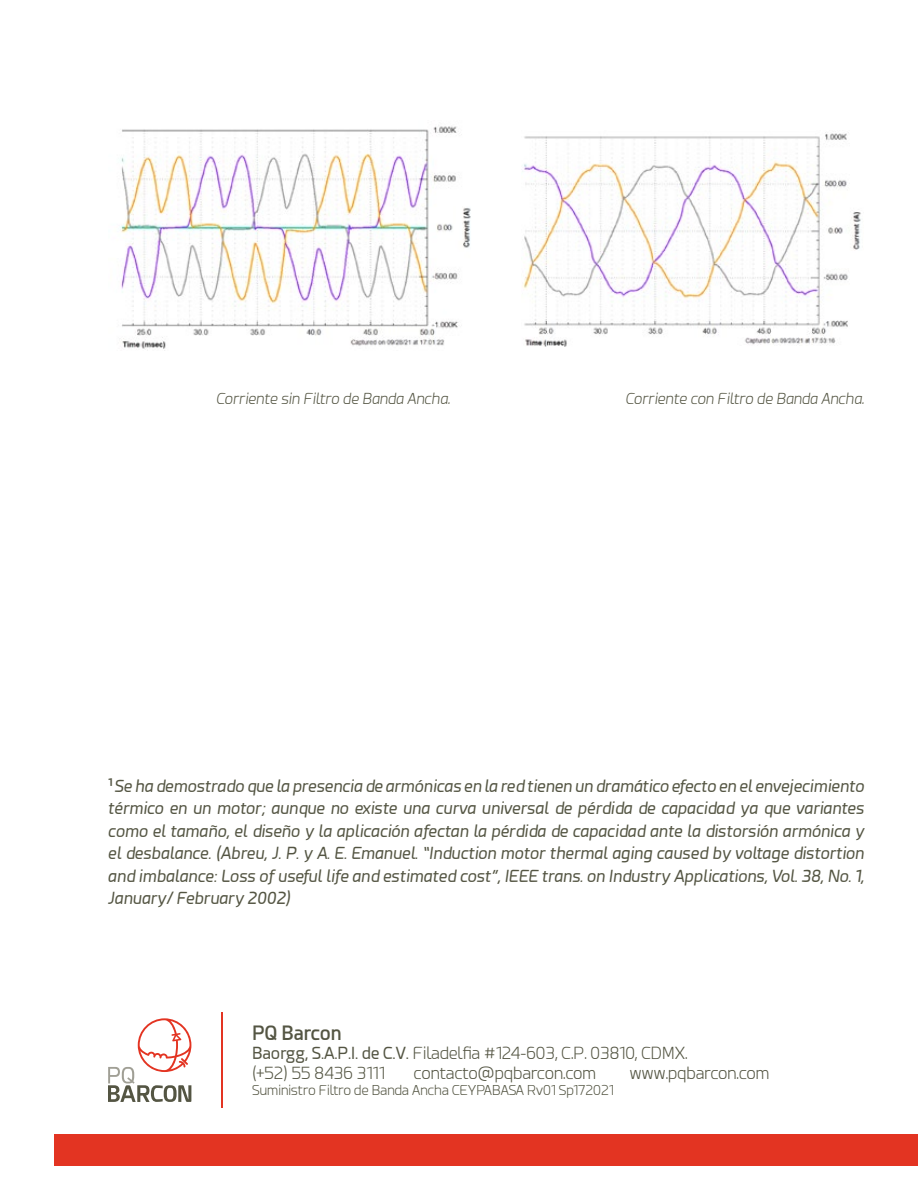
<style>
.page{position:relative;width:918px;height:1188px;background:#fff}
.page>*{position:absolute;margin:0;border:0;box-sizing:border-box;transform-origin:0 0}
.t1{font:600 19.5px "Esphimere";color:#545543}
.t2{font:italic 16.5px/22.5px "Esphimere";color:#545543;text-align:justify}
.t3{font:300 16.5px/19.8px "Esphimere";color:#545543}
.t4{font:italic 300 15px "Esphimere";color:#545543}
.t5{font:300 13.5px "Esphimere";color:#545543}
.s1{font-weight:400}
</style>
<div class="page">
<div style="left:54px;top:1134px;width:864px;height:31px;background:#e33422"></div>
<hr style="left:221px;top:1012px;width:1px;height:96px;background:#e33422">
<svg style="left:108px;top:1018px;width:83px;height:84px"></svg>
<img style="left:522px;top:132px;width:339px;height:214px">
<img style="left:120px;top:126px;width:351px;height:225px">
<p class="t4" style="left:216px;top:390px;width:235px">Corriente sin Filtro de Banda Ancha.</p>
<p class="t4" style="left:625px;top:390px;width:240px">Corriente con Filtro de Banda Ancha.</p>
<p class="t2" style="left:108px;top:775px;width:758px"><sup>1</sup> Se ha demostrado que la presencia de armónicas en la red tienen un dramático efecto en el envejecimiento térmico en un motor; aunque no existe una curva universal de pérdida de capacidad ya que variantes como el tamaño, el diseño y la aplicación afectan la pérdida de capacidad ante la distorsión armónica y el desbalance. (Abreu, J. P. y A. E. Emanuel. “Induction motor thermal aging caused by voltage distortion and imbalance: Loss of useful life and estimated cost”, IEEE trans. on Industry Applications, Vol. 38, No. 1, January/ February 2002)</p>
<p class="t1" style="left:252px;top:1020px;width:91px">PQ Barcon</p>
<p class="t3" style="left:252px;top:1044px;width:437px"><span class="s1">Baorgg, S.A.P.I. de C.V.</span> Filadelfia #124-603, C.P. 03810, CDMX. (+52) 55 8436 3111</p>
<p class="t3" style="left:414px;top:1064px;width:184px">contacto@pqbarcon.com</p>
<p class="t3" style="left:630px;top:1064px;width:141px">www.pqbarcon.com</p>
<p class="t5" style="left:252px;top:1083px;width:363px">Suministro Filtro de Banda Ancha CEYPABASA Rv01 Sp172021</p>
</div>
